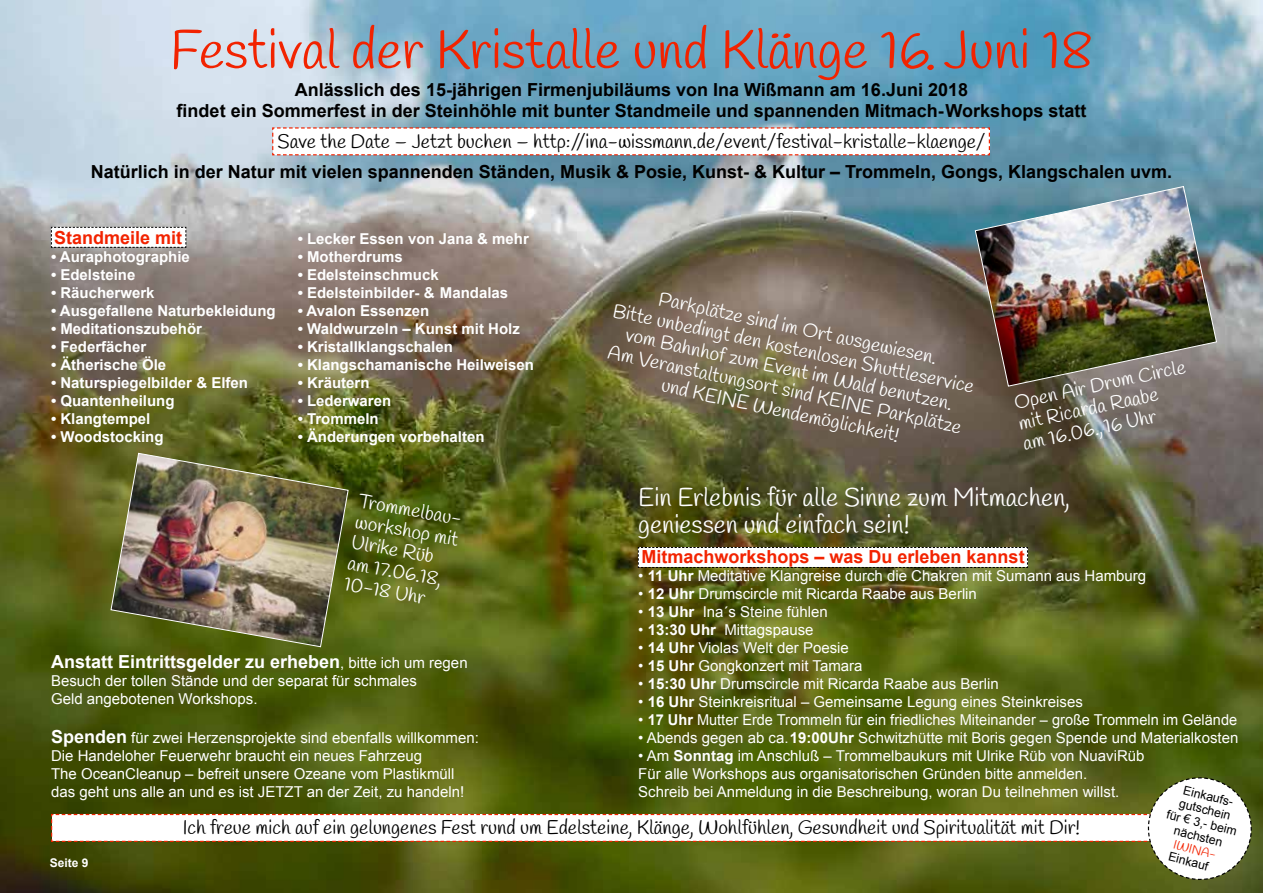
<style>
.page{position:relative;width:1263px;height:893px;background:#fff}
.page>*{position:absolute;margin:0;border:0;box-sizing:border-box;transform-origin:0 0}
.t1{font:54px "Handlee";color:#f22300}
.t2{font:25.5px/27px "Handlee";color:#fff}
.t3{font:19.5px/21px "Handlee";color:#fff}
.t4{font:19.5px "Handlee";color:#000}
.t5{font:700 18px/21px "Arial";color:#000;text-align:center}
.t6{font:700 18px "Arial";color:#f22300}
.t7{font:700 18px "Arial";color:#fff}
.t8{font:15px/18px "Arial";color:#fff}
.t9{font:700 15px "Arial";color:#fff}
.t10{font:12.3px/13.8px "Arial";color:#000;text-align:center}
.t11{font:12.3px "Handlee";color:#f22300}
.t12{font:700 12px "Arial";color:#fff}
.s1{font-weight:700}
.s2{font-weight:400;font-size:15px}
.s3{font-weight:700;font-size:18px}
</style>
<div class="page">
<img style="left:0;top:0;width:1263px;height:893px">
<img style="left:974px;top:186px;width:243px;height:201px">
<img style="left:110px;top:452px;width:239px;height:196px">
<svg style="left:50px;top:772px;width:1206px;height:113px"></svg>
<svg style="left:272px;top:127px;width:718px;height:29px"></svg>
<svg style="left:51px;top:227px;width:136px;height:21px"></svg>
<svg style="left:637px;top:547px;width:391px;height:21px"></svg>
<h1 class="t1" style="left:170px;top:18px;width:925px">Festival der Kristalle und Klänge 16. Juni 18</h1>
<p class="t5" style="left:177px;top:80px;width:911px">Anlässlich des 15-jährigen Firmenjubiläums von Ina Wißmann am 16.Juni 2018<br>findet ein Sommerfest in der Steinhöhle mit bunter Standmeile und spannenden Mitmach-Workshops statt</p>
<h3 class="t4" style="left:277px;top:130px;width:709px">Save the Date – Jetzt buchen – http://ina-wissmann.de/event/festival-kristalle-klaenge/</h3>
<p class="t5" style="left:91px;top:162px;width:1083px">Natürlich in der Natur mit vielen spannenden Ständen, Musik &amp; Posie, Kunst- &amp; Kultur – Trommeln, Gongs, Klangschalen uvm.</p>
<p class="t6" style="left:54px;top:226px;width:130px">Standmeile mit</p>
<p class="t9" style="left:51px;top:247px;width:140px">• Auraphotographie</p>
<p class="t9" style="left:51px;top:265px;width:86px">• Edelsteine</p>
<p class="t9" style="left:51px;top:283px;width:105px">• Räucherwerk</p>
<p class="t9" style="left:51px;top:301px;width:226px">• Ausgefallene Naturbekleidung</p>
<p class="t9" style="left:51px;top:319px;width:153px">• Meditationszubehör</p>
<p class="t9" style="left:51px;top:337px;width:97px">• Federfächer</p>
<p class="t9" style="left:51px;top:355px;width:117px">• Ätherische Öle</p>
<p class="t9" style="left:51px;top:373px;width:198px">• Naturspiegelbilder &amp; Elfen</p>
<p class="t9" style="left:51px;top:391px;width:125px">• Quantenheilung</p>
<p class="t9" style="left:51px;top:409px;width:101px">• Klangtempel</p>
<p class="t9" style="left:51px;top:427px;width:114px">• Woodstocking</p>
<p class="t9" style="left:298px;top:229px;width:233px">• Lecker Essen von Jana &amp; mehr</p>
<p class="t9" style="left:298px;top:247px;width:107px">• Motherdrums</p>
<p class="t9" style="left:298px;top:265px;width:143px">• Edelsteinschmuck</p>
<p class="t9" style="left:298px;top:283px;width:212px">• Edelsteinbilder- &amp; Mandalas</p>
<p class="t9" style="left:298px;top:301px;width:133px">• Avalon Essenzen</p>
<p class="t9" style="left:298px;top:319px;width:224px">• Waldwurzeln – Kunst mit Holz</p>
<p class="t9" style="left:298px;top:337px;width:157px">• Kristallklangschalen</p>
<p class="t9" style="left:298px;top:355px;width:238px">• Klangschamanische Heilweisen</p>
<p class="t9" style="left:298px;top:373px;width:73px">• Kräutern</p>
<p class="t9" style="left:298px;top:391px;width:95px">• Lederwaren</p>
<p class="t9" style="left:298px;top:409px;width:83px">• Trommeln</p>
<p class="t9" style="left:298px;top:427px;width:188px">• Änderungen vorbehalten</p>
<h3 class="t3" style="left:619px;top:281px;width:370px;text-align:center;rotate:12deg">Parkplätze sind im Ort ausgewiesen.<br>Bitte unbedingt den kostenlosen Shuttleservice vom Bahnhof zum Event im Wald benutzen.<br>Am Veranstaltungsort sind KEINE Parkplätze und KEINE Wendemöglichkeit!</h3>
<h3 class="t3" style="left:1012px;top:394px;width:176px;rotate:-12deg">Open Air Drum Circle mit Ricarda Raabe<br>am 16.06., 16 Uhr</h3>
<h2 class="t2" style="left:638px;top:485px;width:433px">Ein Erlebnis für alle Sinne zum Mitmachen, geniessen und einfach sein!</h2>
<h3 class="t3" style="left:360px;top:491px;width:106px;rotate:10deg">Trommelbau&shy;workshop mit<br>Ulrike Rüb am 17.06.18,<br>10-18 Uhr</h3>
<p class="t6" style="left:641px;top:545px;width:385px">Mitmachworkshops – was Du erleben kannst</p>
<p class="t8" style="left:638px;top:567px;width:509px">• <span class="s1">11 Uhr</span> Meditative Klangreise durch die Chakren mit Sumann aus Hamburg</p>
<p class="t8" style="left:638px;top:585px;width:340px">• <span class="s1">12 Uhr</span> Drumscircle mit Ricarda Raabe aus Berlin</p>
<p class="t8" style="left:638px;top:603px;width:191px">• <span class="s1">13 Uhr</span> Ina´s Steine fühlen</p>
<p class="t8" style="left:638px;top:621px;width:177px">• <span class="s1">13:30 Uhr</span> Mittagspause</p>
<p class="t8" style="left:638px;top:639px;width:212px">• <span class="s1">14 Uhr</span> Violas Welt der Poesie</p>
<p class="t8" style="left:638px;top:657px;width:226px">• <span class="s1">15 Uhr</span> Gongkonzert mit Tamara</p>
<p class="t8" style="left:638px;top:675px;width:362px">• <span class="s1">15:30 Uhr</span> Drumscircle mit Ricarda Raabe aus Berlin</p>
<p class="t8" style="left:638px;top:693px;width:446px">• <span class="s1">16 Uhr</span> Steinkreisritual – Gemeinsame Legung eines Steinkreises</p>
<p class="t8" style="left:638px;top:711px;width:600px">• <span class="s1">17 Uhr</span> Mutter Erde Trommeln für ein friedliches Miteinander – große Trommeln im Gelände</p>
<p class="t8" style="left:638px;top:729px;width:602px">• Abends gegen ab ca. <span class="s1">19:00Uhr</span> Schwitzhütte mit Boris gegen Spende und Materialkosten</p>
<p class="t8" style="left:638px;top:747px;width:508px">• Am <span class="s1">Sonntag</span> im Anschluß – Trommelbaukurs mit Ulrike Rüb von NuaviRüb<br>Für alle Workshops aus organisatorischen Gründen bitte anmelden.<br>Schreib bei Anmeldung in die Beschreibung, woran Du teilnehmen willst.</p>
<p class="t7" style="left:51px;top:649px;width:418px">Anstatt Eintrittsgelder zu erheben<span class="s2">, bitte ich um regen</span></p>
<p class="t8" style="left:51px;top:671px;width:368px">Besuch der tollen Stände und der separat für schmales<br>Geld angebotenen Workshops.</p>
<p class="t8" style="left:51px;top:729px;width:429px"><span class="s3">Spenden</span> für zwei Herzensprojekte sind ebenfalls willkommen:<br>Die Handeloher Feuerwehr braucht ein neues Fahrzeug<br>The OceanCleanup – befreit unsere Ozeane vom Plastikmüll das geht uns alle an und es ist JETZT an der Zeit, zu handeln!</p>
<p class="t10" style="left:1175px;top:781px;width:74px;rotate:14deg">Einkaufs&shy;gutschein<br>für € 3,- beim nächsten</p>
<h3 class="t4" style="left:183px;top:816px;width:898px">Ich freue mich auf ein gelungenes Fest rund um Edelsteine, Klänge, Wohlfühlen, Gesundheit und Spiritualität mit Dir!</h3>
<p class="t11" style="left:1176px;top:837px;width:44px;rotate:14deg">IWINA-</p>
<p class="t10" style="left:1170px;top:850px;width:42px;rotate:14deg">Einkauf</p>
<p class="t12" style="left:50px;top:855px;width:40px">Seite 9</p>
</div>
